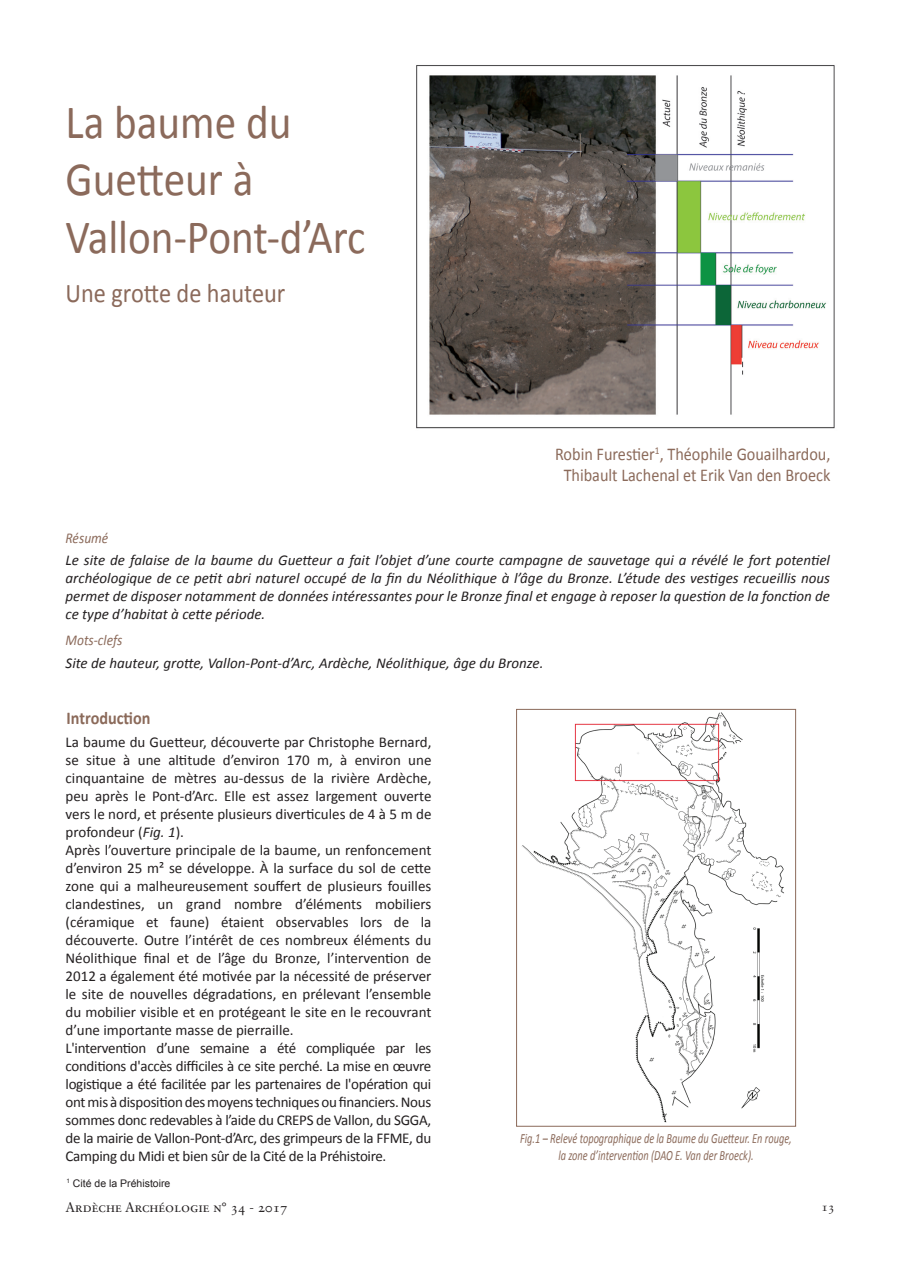
<style>
.page{position:relative;width:897px;height:1267px;background:#fff}
.page>*{position:absolute;margin:0;border:0;box-sizing:border-box;transform-origin:0 0}
.t1{font:48px/57.6px "Calibri";color:#8b6a5b;scale:.9 1}
.t2{font:27px "Calibri";color:#8b6a5b;scale:.9 1}
.t3{font:18px/21px "Calibri";color:#8b6a5a;text-align:center;scale:.9 1}
.t4{font:700 18px "Calibri";color:#8b6a5a;scale:.9 1}
.t5{font:15px/18px "Calibri";color:#231f20}
.t6{font:italic 15px/18px "Calibri";color:#231f20;text-align:justify}
.t7{font:italic 15px "Calibri";color:#8b6a5a;scale:.9 1}
.t8{font:italic 14.1px/17px "Calibri";color:#8b6a5a;text-align:center;scale:.73 1}
.t9{font:13.5px "Sabon Roman SC";color:#231f20}
.t10{font:12px "Sabon Roman Os F";color:#231f20}
.t11{font:10.5px "Arial";color:#231f20}
.s1{font-style:italic}
</style>
<div class="page">
<img style="left:416px;top:65px;width:419px;height:364px">
<img style="left:521px;top:712px;width:263px;height:411px">
<div style="left:516px;top:709px;width:279px;height:417px;border:1px solid #8b6a5a"></div>
<h1 class="t1" style="left:66px;top:93px;width:335px">La baume du<br>Guetteur à<br>Vallon-Pont-d’Arc</h1>
<h2 class="t2" style="left:66px;top:276px;width:246px">Une grotte de hauteur</h2>
<p class="t3" style="left:555px;top:443px;width:307px">Robin Furestier<sup>1</sup>, Théophile Gouailhardou,<br>Thibault Lachenal et Erik Van den Broeck</p>
<p class="t7" style="left:66px;top:527px;width:49px">Résumé</p>
<p class="t6" style="left:66px;top:550px;width:765px">Le site de falaise de la baume du Guetteur a fait l’objet d’une courte campagne de sauvetage qui a révélé le fort potentiel archéologique de ce petit abri naturel occupé de la fin du Néolithique à l’âge du Bronze. L’étude des vestiges recueillis nous permet de disposer notamment de données intéressantes pour le Bronze final et engage à reposer la question de la fonction de ce type d’habitat à cette période.</p>
<p class="t7" style="left:66px;top:630px;width:65px">Mots-clefs</p>
<p class="t6" style="left:66px;top:653px;width:479px">Site de hauteur, grotte, Vallon-Pont-d’Arc, Ardèche, Néolithique, âge du Bronze.</p>
<p class="t4" style="left:67px;top:706px;width:95px">Introduction</p>
<p class="t5" style="left:66px;top:732px;width:367px">La baume du Guetteur, découverte par Christophe Bernard, se situe à une altitude d’environ 170 m, à environ une cinquantaine de mètres au-dessus de la rivière Ardèche, peu après le Pont-d’Arc. Elle est assez largement ouverte vers le nord, et présente plusieurs diverticules de 4 à 5 m de profondeur (<span class="s1">Fig. 1</span>).<br>Après l’ouverture principale de la baume, un renfoncement d’environ 25 m² se développe. À la surface du sol de cette zone qui a malheureusement souffert de plusieurs fouilles clandestines, un grand nombre d’éléments mobiliers (céramique et faune) étaient observables lors de la découverte. Outre l’intérêt de ces nombreux éléments du Néolithique final et de l’âge du Bronze, l’intervention de 2012 a également été motivée par la nécessité de préserver le site de nouvelles dégradations, en prélevant l’ensemble du mobilier visible et en protégeant le site en le recouvrant d’une importante masse de pierraille.<br>L'intervention d’une semaine a été compliquée par les conditions d'accès difficiles à ce site perché. La mise en œuvre logistique a été facilitée par les partenaires de l'opération qui ont mis à disposition des moyens techniques ou financiers. Nous sommes donc redevables à l’aide du CREPS de Vallon, du SGGA, de la mairie de Vallon-Pont-d’Arc, des grimpeurs de la FFME, du Camping du Midi et bien sûr de la Cité de la Préhistoire.</p>
<p class="t11" style="left:67px;top:1176px;width:105px"><sup>1</sup> Cité de la Préhistoire</p>
<p class="t8" style="left:520px;top:1129px;width:373px">Fig.1 – Relevé topographique de la Baume du Guetteur. En rouge, la zone d’intervention (DAO E. Van der Broeck).</p>
<p class="t9" style="left:66px;top:1199px;width:224px">Ardèche Archéologie n° 34 - 2017</p>
<p class="t10" style="left:821px;top:1199px;width:15px">13</p>
</div>
